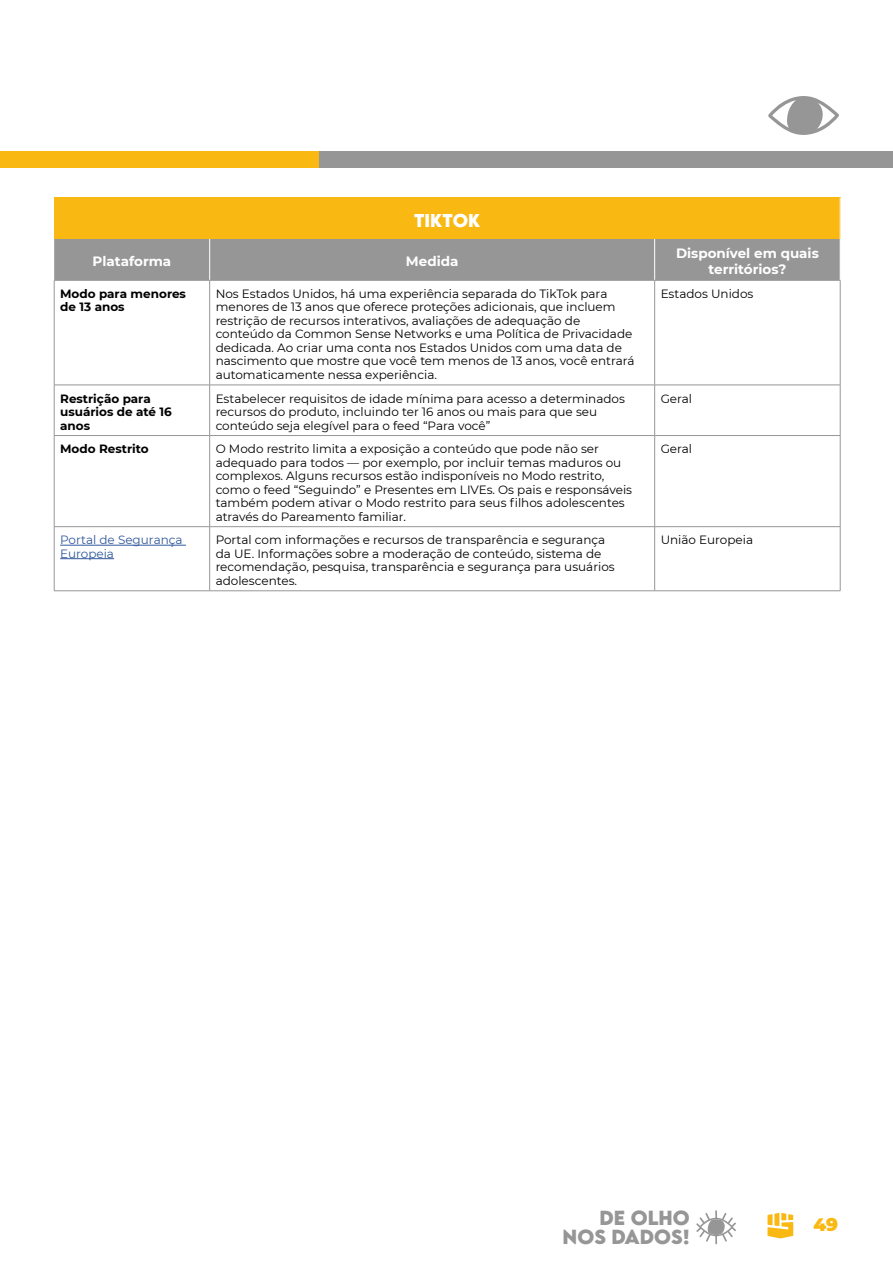
<style>
.page{position:relative;width:893px;height:1263px;background:#fff}
.page>*{position:absolute;margin:0;border:0;box-sizing:border-box;transform-origin:0 0}
.t1{font:700 18.15px/18.8px "LEMONMILK";color:#969696;text-align:right}
.t2{font:900 18px "Montserrat";color:#f9b812}
.t3{font:700 16.5px "LEMONMILK";color:#fff}
.t4{font:700 13.5px/16.2px "Montserrat";color:#fff;text-align:center}
.t5{font:12px/13.5px "Montserrat";color:#000}
.t6{font:700 12px/13.5px "Montserrat";color:#000}
.t7{font:12px/13.5px "Montserrat";color:#30589b}
</style>
<div class="page">
<div style="left:319px;top:151px;width:573px;height:16px;background:#969696"></div>
<div style="left:0;top:151px;width:319px;height:16px;background:#f9b812"></div>
<svg style="left:696px;top:1210px;width:40px;height:34px"></svg>
<svg style="left:767px;top:1213px;width:26px;height:25px"></svg>
<svg style="left:768px;top:96px;width:71px;height:39px"></svg>
<div style="left:54px;top:198px;width:786px;height:41px;background:#f9b812"></div>
<div style="left:54px;top:239px;width:786px;height:41px;background:#969696"></div>
<hr style="left:209px;top:239px;width:1px;height:41px;background:#fff">
<hr style="left:654px;top:239px;width:1px;height:41px;background:#fff">
<hr style="left:54px;top:280px;width:156px;height:1px;background:#969696">
<hr style="left:54px;top:280px;width:1px;height:105px;background:#969696">
<hr style="left:210px;top:280px;width:445px;height:1px;background:#969696">
<hr style="left:209px;top:280px;width:1px;height:105px;background:#969696">
<hr style="left:655px;top:280px;width:185px;height:1px;background:#969696">
<hr style="left:654px;top:280px;width:1px;height:105px;background:#969696">
<hr style="left:840px;top:280px;width:1px;height:105px;background:#969696">
<hr style="left:54px;top:385px;width:156px;height:1px;background:#969696">
<hr style="left:54px;top:385px;width:1px;height:50px;background:#969696">
<hr style="left:210px;top:385px;width:445px;height:1px;background:#969696">
<hr style="left:209px;top:385px;width:1px;height:50px;background:#969696">
<hr style="left:655px;top:385px;width:185px;height:1px;background:#969696">
<hr style="left:654px;top:385px;width:1px;height:50px;background:#969696">
<hr style="left:840px;top:385px;width:1px;height:50px;background:#969696">
<hr style="left:54px;top:435px;width:156px;height:1px;background:#969696">
<hr style="left:54px;top:436px;width:1px;height:90px;background:#969696">
<hr style="left:210px;top:435px;width:445px;height:1px;background:#969696">
<hr style="left:209px;top:436px;width:1px;height:90px;background:#969696">
<hr style="left:655px;top:435px;width:185px;height:1px;background:#969696">
<hr style="left:654px;top:436px;width:1px;height:90px;background:#969696">
<hr style="left:840px;top:436px;width:1px;height:90px;background:#969696">
<hr style="left:54px;top:526px;width:156px;height:1px;background:#969696">
<hr style="left:54px;top:527px;width:1px;height:64px;background:#969696">
<hr style="left:210px;top:526px;width:445px;height:1px;background:#969696">
<hr style="left:209px;top:527px;width:1px;height:64px;background:#969696">
<hr style="left:655px;top:526px;width:185px;height:1px;background:#969696">
<hr style="left:654px;top:527px;width:1px;height:64px;background:#969696">
<hr style="left:840px;top:527px;width:1px;height:64px;background:#969696">
<hr style="left:54px;top:590px;width:156px;height:1px;background:#969696">
<hr style="left:210px;top:590px;width:445px;height:1px;background:#969696">
<hr style="left:655px;top:590px;width:185px;height:1px;background:#969696">
<hr style="left:60px;top:545px;width:126px;height:1px;background:#30589b">
<hr style="left:60px;top:558px;width:54px;height:1px;background:#30589b">
<h3 class="t3" style="left:414px;top:210px;width:68px">TikTok</h3>
<p class="t4" style="left:93px;top:253px;width:80px">Plataforma</p>
<p class="t4" style="left:406px;top:253px;width:54px">Medida</p>
<p class="t4" style="left:676px;top:244px;width:144px">Disponível em quais territórios?</p>
<p class="t6" style="left:60px;top:286px;width:127px">Modo para menores de 13 anos</p>
<p class="t5" style="left:216px;top:286px;width:420px">Nos Estados Unidos, há uma experiência separada do TikTok para menores de 13 anos que oferece proteções adicionais, que incluem restrição de recursos interativos, avaliações de adequação de conteúdo da Common Sense Networks e uma Política de Privacidade dedicada. Ao criar uma conta nos Estados Unidos com uma data de nascimento que mostre que você tem menos de 13 anos, você entrará automaticamente nessa experiência.</p>
<p class="t5" style="left:661px;top:286px;width:94px">Estados Unidos</p>
<p class="t6" style="left:60px;top:391px;width:113px">Restrição para usuários de até 16 anos</p>
<p class="t5" style="left:216px;top:391px;width:411px">Estabelecer requisitos de idade mínima para acesso a determinados recursos do produto, incluindo ter 16 anos ou mais para que seu conteúdo seja elegível para o feed “Para você”</p>
<p class="t5" style="left:661px;top:391px;width:33px">Geral</p>
<p class="t6" style="left:60px;top:441px;width:90px">Modo Restrito</p>
<p class="t5" style="left:216px;top:442px;width:418px">O Modo restrito limita a exposição a conteúdo que pode não ser adequado para todos — por exemplo, por incluir temas maduros ou complexos. Alguns recursos estão indisponíveis no Modo restrito, como o feed “Seguindo” e Presentes em LIVEs. Os pais e responsáveis também podem ativar o Modo restrito para seus filhos adolescentes através do Pareamento familiar.</p>
<p class="t5" style="left:661px;top:442px;width:33px">Geral</p>
<p class="t7" style="left:60px;top:533px;width:124px">Portal de Segurança<br>Europeia</p>
<p class="t5" style="left:216px;top:533px;width:401px">Portal com informações e recursos de transparência e segurança da UE. Informações sobre a moderação de conteúdo, sistema de recomendação, pesquisa, transparência e segurança para usuários adolescentes.</p>
<p class="t5" style="left:661px;top:533px;width:94px">União Europeia</p>
<h1 class="t1" style="left:563px;top:1208px;width:129px">DE OLHO<br>NOS DADOS!</h1>
<h2 class="t2" style="left:813px;top:1211px;width:26px">49</h2>
</div>
